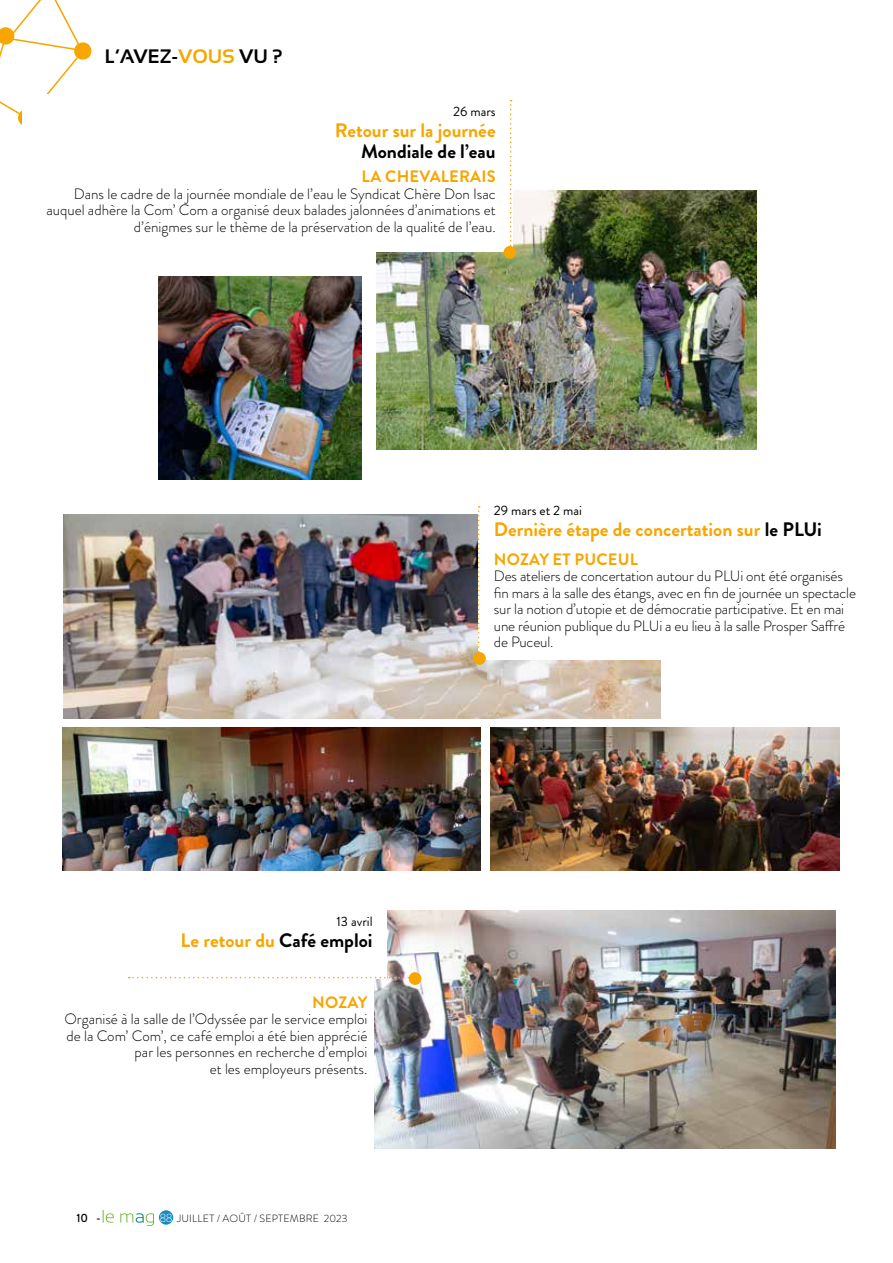
<style>
.page{position:relative;width:893px;height:1263px;background:#fff}
.page>*{position:absolute;margin:0;border:0;box-sizing:border-box;transform-origin:0 0}
.t1{font:700 19.5px "Brandon Grotesque";color:#f7a600}
.t2{font:700 19.5px "Brandon Grotesque";color:#000}
.t3{font:700 19.5px "Sansation";color:#000}
.t4{font:700 16.5px "Brandon Grotesque";letter-spacing:.01em;color:#f7a600}
.t5{font:300 15px/16.5px "Brandon Grotesque";color:#000;text-align:right}
.t6{font:13.5px "Brandon Grotesque";color:#000}
.t7{font:500 12px "Brandon Grotesque";color:#000}
.t8{font:300 10.5px "Brandon Grotesque";letter-spacing:.02em;color:#000}
.s1{color:#f7a600}
.s2{color:#000}
.s3{font-size:12px;color:#fff}
</style>
<div class="page">
<svg style="left:0;top:0;width:92px;height:125px"></svg>
<div style="left:159px;top:1210px;width:14px;height:15px;background:#178ac3;border-radius:50%"></div>
<svg style="left:103px;top:1210px;width:51px;height:16px"></svg>
<img style="left:377px;top:191px;width:380px;height:258px">
<img style="left:375px;top:910px;width:461px;height:238px">
<img style="left:159px;top:276px;width:202px;height:203px">
<div style="left:108px;top:904px;width:279px;height:74px;background:#fff"></div>
<svg style="left:129px;top:977px;width:280px;height:1px"></svg>
<div style="left:409px;top:972px;width:12px;height:13px;background:#f7a600;border-radius:50%"></div>
<img style="left:63px;top:514px;width:597px;height:205px">
<img style="left:490px;top:727px;width:349px;height:144px">
<div style="left:479px;top:511px;width:403px;height:148px;background:#fff"></div>
<svg style="left:478px;top:506px;width:2px;height:146px"></svg>
<div style="left:473px;top:652px;width:13px;height:13px;background:#f7a600;border-radius:50%"></div>
<img style="left:62px;top:727px;width:418px;height:144px">
<div style="left:23px;top:94px;width:490px;height:158px;background:#fff"></div>
<svg style="left:510px;top:100px;width:2px;height:146px"></svg>
<div style="left:504px;top:246px;width:12px;height:13px;background:#f7a600;border-radius:50%"></div>
<h1 class="t3" style="left:105px;top:45px;width:179px">L’AVEZ-<span class="s1">VOUS</span> VU ?</h1>
<p class="t6" style="left:453px;top:102px;width:44px">26 mars</p>
<h1 class="t1" style="left:335px;top:117px;width:162px">Retour sur la journée</h1>
<h1 class="t2" style="left:361px;top:138px;width:136px">Mondiale de l’eau</h1>
<p class="t4" style="left:362px;top:165px;width:136px">LA CHEVALERAIS</p>
<p class="t5" style="left:47px;top:186px;width:451px">Dans le cadre de la journée mondiale de l’eau le Syndicat Chère Don Isac auquel adhère la Com’ Com a organisé deux balades jalonnées d’animations et d’énigmes sur le thème de la préservation de la qualité de l’eau.</p>
<p class="t6" style="left:337px;top:912px;width:38px">13 avril</p>
<h1 class="t1" style="left:181px;top:926px;width:193px">Le retour du <span class="s2">Café emploi</span></h1>
<p class="t4" style="left:312px;top:990px;width:57px">NOZAY</p>
<p class="t5" style="left:65px;top:1011px;width:304px">Organisé à la salle de l’Odyssée par le service emploi de la Com’ Com’, ce café emploi a été bien apprécié par les personnes en recherche d’emploi<br>et les employeurs présents.</p>
<p class="t7" style="left:77px;top:1210px;width:26px">10 -</p>
<p class="t8" style="left:159px;top:1211px;width:189px"><span class="s3">88</span> JUILLET / AOÛT / SEPTEMBRE 2023</p>
<p class="t6" style="left:494px;top:501px;width:90px">29 mars et 2 mai</p>
<h1 class="t1" style="left:494px;top:516px;width:330px">Dernière étape de concertation sur <span class="s2">le PLUi</span></h1>
<p class="t4" style="left:494px;top:548px;width:146px">NOZAY ET PUCEUL</p>
<p class="t5" style="left:494px;top:568px;width:364px;text-align:left">Des ateliers de concertation autour du PLUi ont été organisés fin mars à la salle des étangs, avec en fin de journée un spectacle sur la notion d’utopie et de démocratie participative. Et en mai une réunion publique du PLUi a eu lieu à la salle Prosper Saffré de Puceul.</p>
</div>
